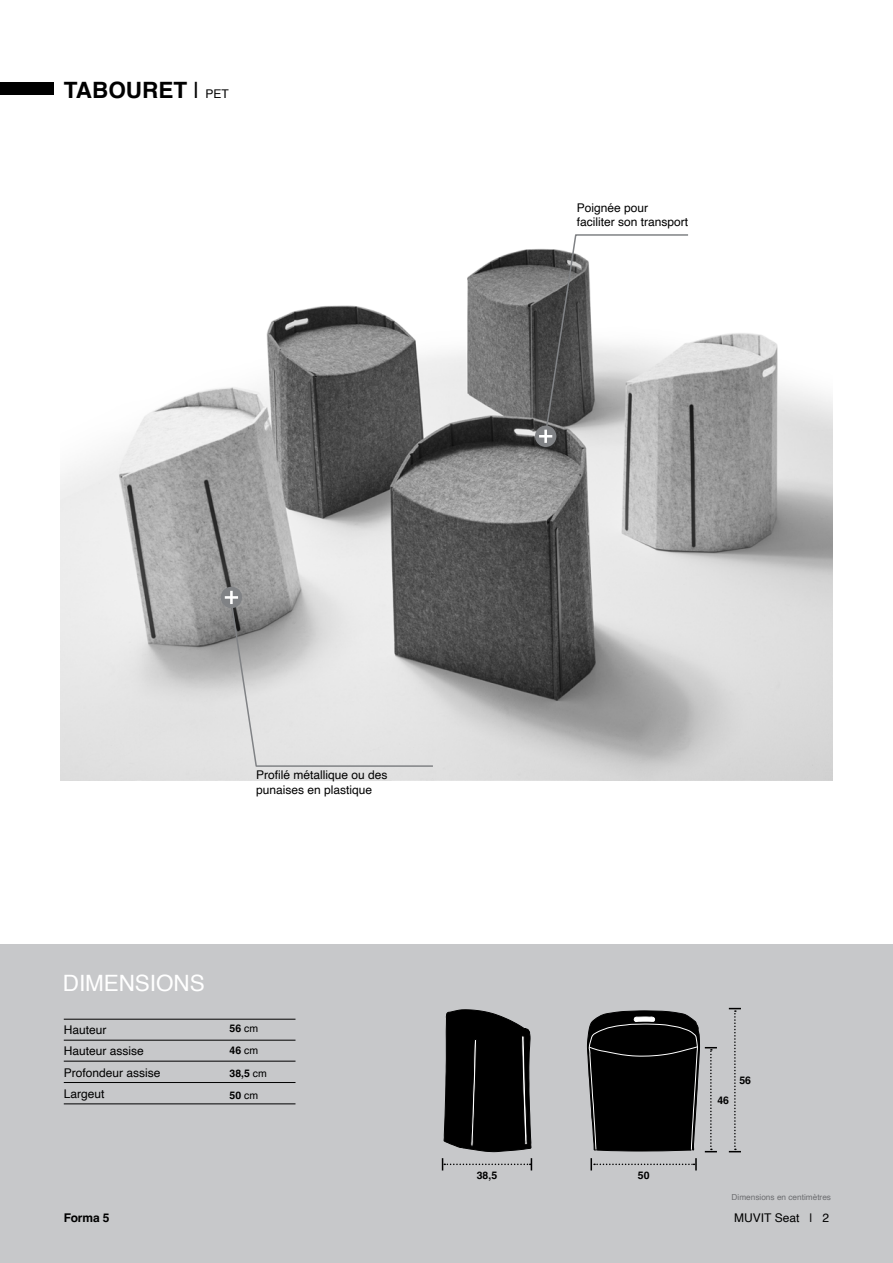
<style>
.page{position:relative;width:893px;height:1263px;background:#fff}
.page>*{position:absolute;margin:0;border:0;box-sizing:border-box;transform-origin:0 0}
.t1{font:700 22.5px "Helvetica";color:#000}
.t2{font:22.5px "Helvetica";letter-spacing:-.005em;color:#fff}
.t3{font:12px/14.4px "Helvetica";color:#000}
.t4{font:700 12px "Helvetica";letter-spacing:-.01em;color:#000}
.t5{font:700 10.5px "Helvetica";color:#000}
.t6{font:8.25px "Helvetica";color:#6d6e71}
.s1{font-weight:400}
.s2{font-weight:400;font-size:12px}
</style>
<div class="page">
<img style="left:60px;top:249px;width:773px;height:532px">
<div style="left:0;top:944px;width:893px;height:319px;background:#c7c8ca"></div>
<div style="left:0;top:82px;width:53px;height:13px;background:#000"></div>
<hr style="left:64px;top:1040px;width:231px;height:1px;background:#000">
<hr style="left:64px;top:1061px;width:231px;height:1px;background:#000">
<hr style="left:64px;top:1082px;width:231px;height:1px;background:#000">
<hr style="left:64px;top:1103px;width:231px;height:1px;background:#000">
<hr style="left:64px;top:1019px;width:231px;height:1px;background:#000">
<div style="left:221px;top:587px;width:21px;height:21px;background:#808285;border-radius:50%"></div>
<svg style="left:225px;top:591px;width:209px;height:177px"></svg>
<div style="left:535px;top:426px;width:21px;height:21px;background:#808285;border-radius:50%"></div>
<svg style="left:539px;top:234px;width:151px;height:209px"></svg>
<svg style="left:587px;top:1010px;width:130px;height:160px"></svg>
<svg style="left:729px;top:1008px;width:12px;height:144px"></svg>
<svg style="left:442px;top:1009px;width:90px;height:161px"></svg>
<p class="t1" style="left:64px;top:76px;width:167px">TABOURET <span class="s1">|</span> <span class="s2">PET</span></p>
<p class="t3" style="left:577px;top:201px;width:113px">Poignée pour faciliter son transport</p>
<p class="t3" style="left:256px;top:768px;width:133px">Profilé métallique ou des punaises en plastique</p>
<h1 class="t2" style="left:63px;top:965px;width:143px">DIMENSIONS</h1>
<p class="t3" style="left:64px;top:1023px;width:44px">Hauteur</p>
<p class="t3" style="left:64px;top:1044px;width:82px">Hauteur assise</p>
<p class="t3" style="left:64px;top:1065px;width:98px">Profondeur assise</p>
<p class="t3" style="left:64px;top:1087px;width:42px">Largeut</p>
<p class="t5" style="left:230px;top:1021px;width:30px">56 <span class="s1">cm</span></p>
<p class="t5" style="left:230px;top:1044px;width:30px">46 <span class="s1">cm</span></p>
<p class="t5" style="left:230px;top:1066px;width:39px">38,5 <span class="s1">cm</span></p>
<p class="t5" style="left:230px;top:1089px;width:30px">50 <span class="s1">cm</span></p>
<p class="t5" style="left:477px;top:1168px;width:22px">38,5</p>
<p class="t5" style="left:638px;top:1168px;width:13px">50</p>
<p class="t5" style="left:717px;top:1093px;width:13px">46</p>
<p class="t5" style="left:739px;top:1074px;width:13px">56</p>
<p class="t6" style="left:732px;top:1190px;width:101px">Dimensions en centimètres</p>
<p class="t4" style="left:64px;top:1211px;width:47px">Forma 5</p>
<p class="t3" style="left:734px;top:1211px;width:96px">MUVIT Seat | 2</p>
</div>
